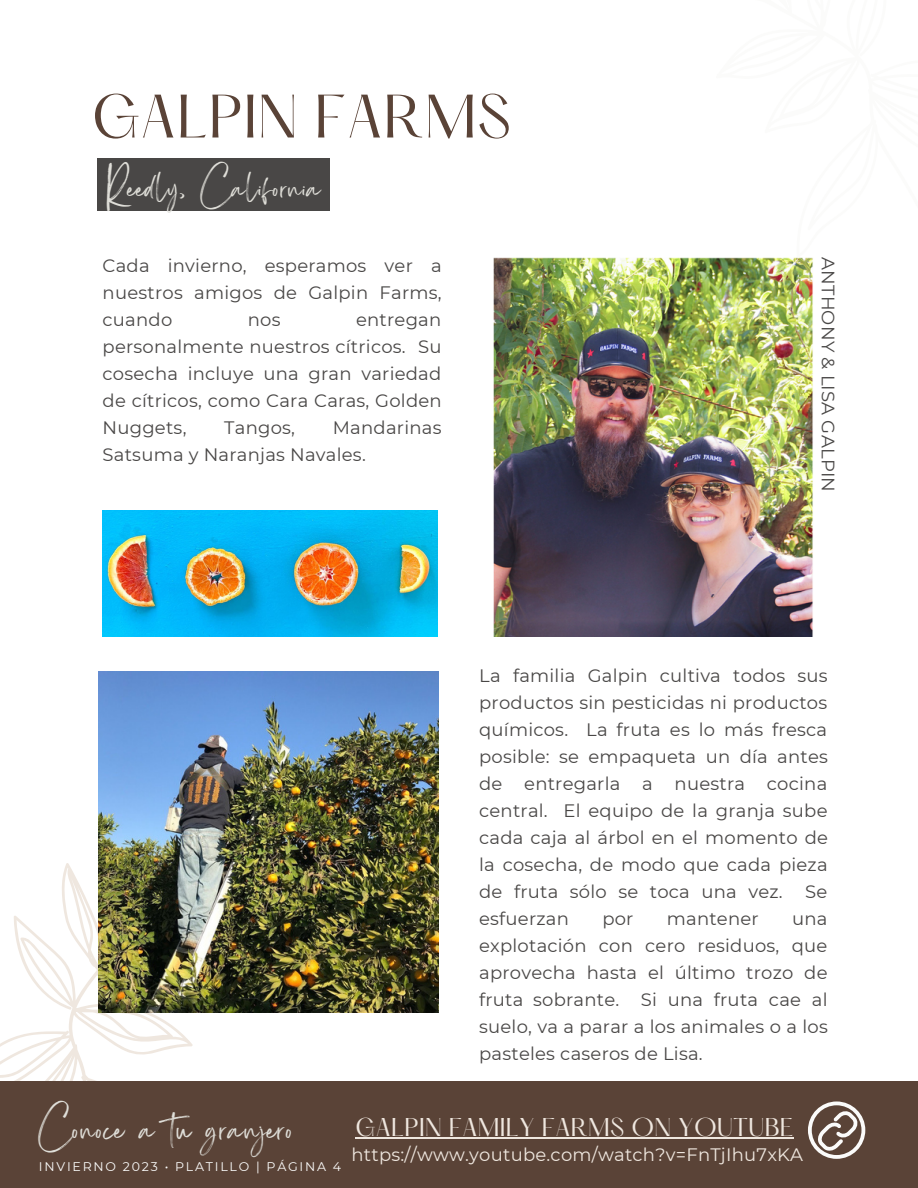
<style>
.page{position:relative;width:918px;height:1188px;background:#fff}
.page>*{position:absolute;margin:0;border:0;box-sizing:border-box;transform-origin:0 0}
.t1{font:53.55px "Hatton";letter-spacing:.015em;color:#5a4337}
.t2{font:31.8px "Sisterhood";letter-spacing:.045em;color:#dfded8}
.t3{font:29.25px "Sisterhood";letter-spacing:.045em;color:#dfded8}
.t4{font:22.5px "Hatton";letter-spacing:.015em;color:#efe7df}
.t5{font:18px/27px "Montserrat";letter-spacing:.015em;color:#494746;text-align:justify}
.t6{font:18px "Montserrat";letter-spacing:.015em;color:#efe7df}
.t7{font:12.6px "Montserrat";letter-spacing:.14em;color:#fbfbfa}
</style>
<div class="page">
<svg style="left:0;top:863px;width:376px;height:218px"></svg>
<div style="left:97px;top:158px;width:232px;height:53px;background:#494746"></div>
<div style="left:0;top:1081px;width:918px;height:107px;background:#5a4337"></div>
<img style="left:494px;top:257px;width:319px;height:379px">
<img style="left:98px;top:671px;width:340px;height:341px">
<svg style="left:808px;top:1101px;width:57px;height:58px"></svg>
<img style="left:103px;top:510px;width:335px;height:126px">
<hr style="left:356px;top:1137px;width:438px;height:1px;background:#efe7df">
<h1 class="t1" style="left:92px;top:91px;width:421px">GALPIN FARMS</h1>
<h3 class="t3" style="left:107px;top:181px;width:215px">Reedly, California</h3>
<p class="t5" style="left:103px;top:252px;width:341px">Cada invierno, esperamos ver a nuestros amigos de Galpin Farms, cuando</p>
<p class="t5" style="left:103px;top:306px;width:341px;text-indent:253px">entregan personalmente nuestros cítricos. Su cosecha incluye una gran variedad de cítricos, como Cara Caras, Golden Nuggets,</p>
<p class="t5" style="left:248px;top:306px;width:34px">nos</p>
<p class="t5" style="left:103px;top:414px;width:340px;text-indent:230px">Mandarinas<br>Satsuma y Naranjas Navales.</p>
<p class="t5" style="left:224px;top:414px;width:72px">Tangos,</p>
<p class="t5" style="left:842px;top:257px;width:236px;rotate:90deg">ANTHONY &amp; LISA GALPIN</p>
<p class="t5" style="left:479px;top:662px;width:350px">La familia Galpin cultiva todos sus productos sin pesticidas ni productos químicos. La fruta es lo más fresca posible: se empaqueta un día antes de entregarla a nuestra cocina central. El equipo de la granja sube cada caja al árbol en el momento de la cosecha, de modo que cada pieza de fruta sólo se toca una vez.</p>
<p class="t5" style="left:805px;top:878px;width:24px">Se</p>
<p class="t5" style="left:479px;top:905px;width:91px">esfuerzan</p>
<p class="t5" style="left:602px;top:905px;width:33px">por</p>
<p class="t5" style="left:667px;top:905px;width:93px">mantener</p>
<p class="t5" style="left:479px;top:905px;width:350px;text-indent:313px">una explotación con cero residuos, que aprovecha hasta el último trozo de fruta sobrante. Si una fruta cae al suelo, va a parar a los animales o a los pasteles caseros de Lisa.</p>
<h2 class="t2" style="left:39px;top:1121px;width:255px">Conoce a tu granjero</h2>
<p class="t7" style="left:39px;top:1159px;width:304px">INVIERNO 2023 • PLATILLO | PÁGINA 4</p>
<p class="t4" style="left:356px;top:1117px;width:439px">GALPIN FAMILY FARMS ON YOUTUBE</p>
<p class="t6" style="left:352px;top:1144px;width:453px">https://www.youtube.com/watch?v=FnTjIhu7xKA</p>
</div>
